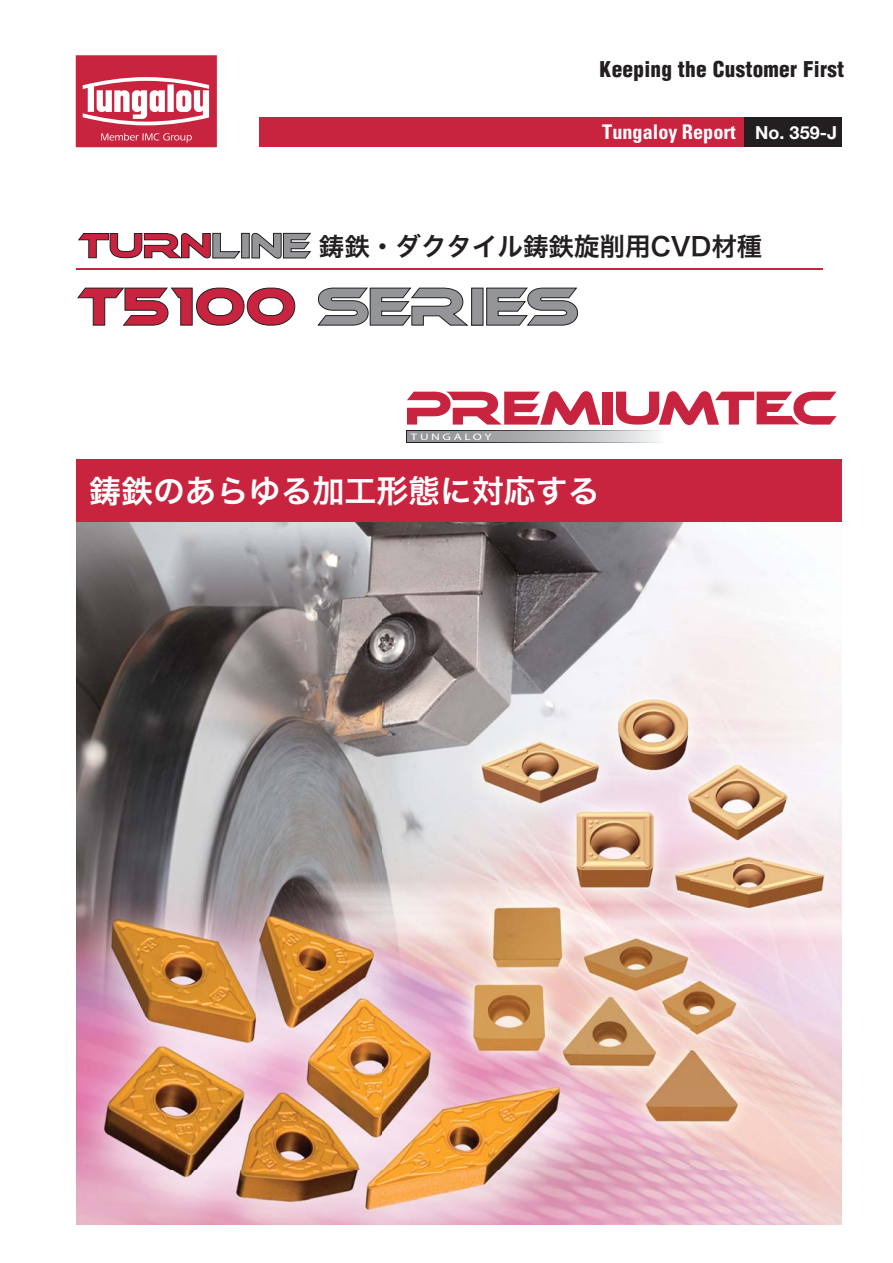
<style>
.page{position:relative;width:893px;height:1263px;background:#fff}
.page>*{position:absolute;margin:0;border:0;box-sizing:border-box;transform-origin:0 0}
.t1{font:51.3px "Ethnocentric";color:#939598}
.t2{font:31.95px "Hira Kaku Pro W6 90 pv RKSJ H";color:#fff}
.t3{font:25.5px "Hira Kaku Pro W6 90 pv RKSJ H";color:#231f20}
.t4{font:900 condensed 21.3px "Helvetica";letter-spacing:.015em;color:#231f20}
.t5{font:700 condensed 20.25px "Univers";color:#fff}
.t6{font:9.45px "Myriad Pro";letter-spacing:.2em;color:#fff;scale:1.41 1}
.s1{font-family:"Helvetica Neue";font-stretch:normal;font-size:18px}
.s2{color:#c9243f}
</style>
<div class="page">
<div style="left:259px;top:117px;width:485px;height:30px;background:#c9243f"></div>
<hr style="left:77px;top:268px;width:746px;height:1px;background:#c9243f">
<div style="left:77px;top:459px;width:765px;height:64px;background:#c9243f"></div>
<img style="left:77px;top:523px;width:765px;height:701px">
<div style="left:744px;top:117px;width:98px;height:30px;background:#231f20"></div>
<svg style="left:76px;top:55px;width:141px;height:92px"></svg>
<svg style="left:407px;top:431px;width:255px;height:12px"></svg>
<svg style="left:408px;top:431px;width:254px;height:11px;background:#b5b7b9"></svg>
<svg style="left:407px;top:391px;width:193px;height:34px"></svg>
<div style="left:603px;top:392px;width:10px;height:33px;background:#c9243f"></div>
<svg style="left:616px;top:391px;width:220px;height:34px"></svg>
<div style="left:242px;top:233px;width:7px;height:25px;background:#939598"></div>
<div style="left:241px;top:233px;width:9px;height:25px;border:1px solid #231f20"></div>
<svg style="left:251px;top:233px;width:60px;height:26px"></svg>
<svg style="left:78px;top:233px;width:162px;height:26px"></svg>
<svg style="left:77px;top:287px;width:219px;height:39px"></svg>
<svg style="left:317px;top:287px;width:261px;height:39px"></svg>
<p class="t4" style="left:600px;top:61px;width:246px">Keeping the Customer First</p>
<p class="t5" style="left:602px;top:124px;width:236px">Tungaloy Report <span class="s1">No. 359-J</span></p>
<p class="t3" style="left:319px;top:236px;width:445px">鋳鉄・ダクタイル鋳鉄旋削用CVD材種</p>
<h1 class="t1" style="left:78px;top:280px;width:502px"><span class="s2">T5100</span> SERIES</h1>
<p class="t6" style="left:411px;top:431px;width:59px">TUNGALOY</p>
<h2 class="t2" style="left:89px;top:479px;width:512px">鋳鉄のあらゆる加工形態に対応する</h2>
</div>
